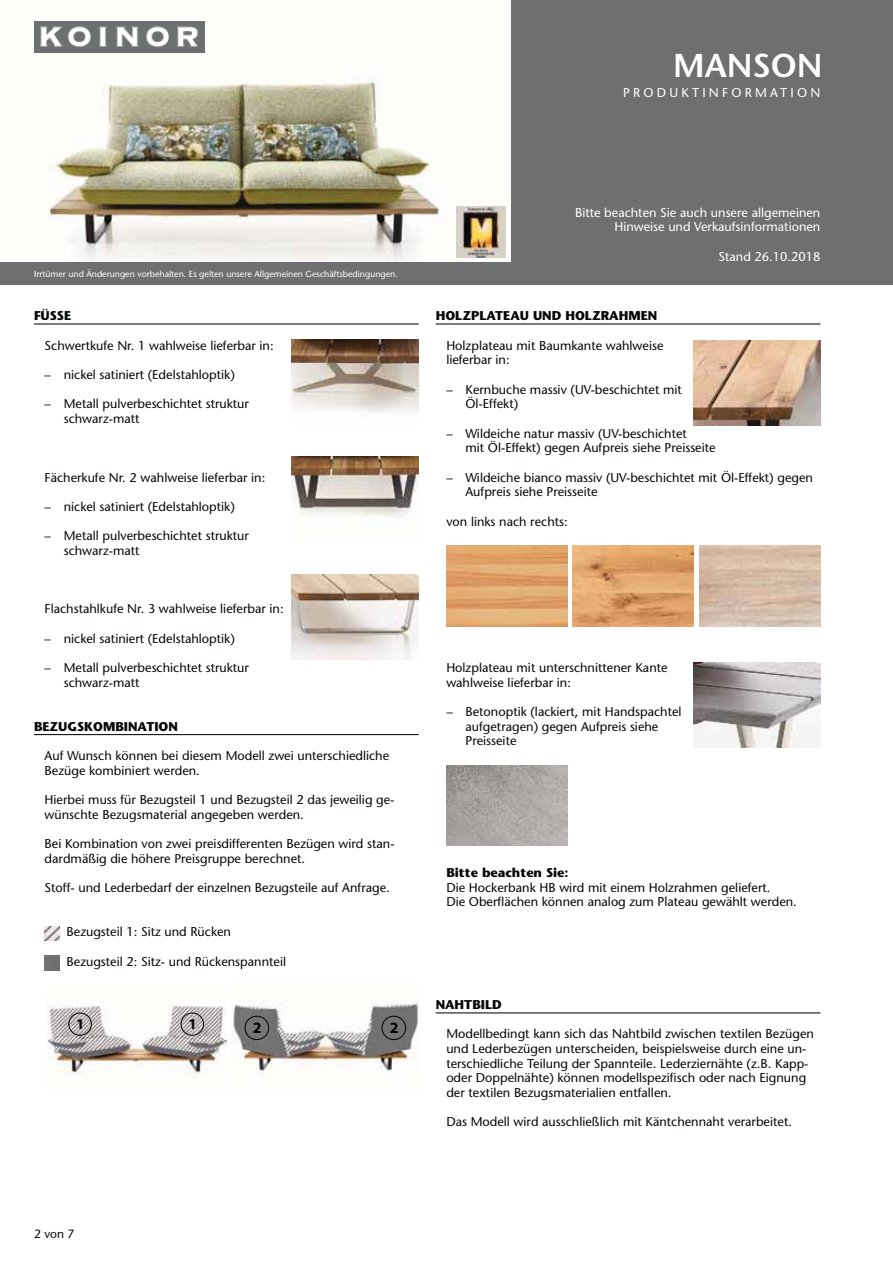
<style>
.page{position:relative;width:893px;height:1263px;background:#fff}
.page>*{position:absolute;margin:0;border:0;box-sizing:border-box;transform-origin:0 0}
.t1{font:600 33px "Stone Sans";color:#fff}
.t2{font:700 15.75px "Myriad Pro";color:#010202}
.t3{font:700 15px "Myriad Pro";color:#010202}
.t4{font:12.75px/14.7px "Stone Sans";color:#040809}
.t5{font:12.75px/14.7px "Stone Sans";color:#fff;text-align:right}
.t6{font:700 12.75px "Stone Sans";color:#040809}
.t7{font:12.75px "Stone Sans";letter-spacing:.25em;color:#fff}
.t8{font:12px "Stone Sans";color:#040809}
.t9{font:8.85px "Stone Sans";color:#fff}
</style>
<div class="page">
<div style="left:0;top:0;width:893px;height:285px;background:#6d6f71"></div>
<img style="left:0;top:0;width:510px;height:262px">
<img style="left:457px;top:206px;width:49px;height:51px">
<img style="left:34px;top:21px;width:170px;height:31px">
<hr style="left:34px;top:323px;width:385px;height:2px;background:#040809">
<img style="left:291px;top:457px;width:128px;height:61px">
<img style="left:291px;top:340px;width:128px;height:72px">
<img style="left:291px;top:574px;width:128px;height:85px">
<hr style="left:436px;top:323px;width:384px;height:2px;background:#040809">
<img style="left:693px;top:340px;width:127px;height:85px">
<img style="left:693px;top:663px;width:127px;height:84px">
<img style="left:446px;top:545px;width:121px;height:81px">
<img style="left:573px;top:545px;width:121px;height:81px">
<img style="left:446px;top:765px;width:121px;height:81px">
<hr style="left:34px;top:734px;width:385px;height:1px;background:#040809">
<img style="left:45px;top:926px;width:14px;height:15px">
<img style="left:48px;top:1005px;width:178px;height:70px">
<div style="left:68px;top:1013px;width:24px;height:23px;border:1px solid #010202;border-radius:50%"></div>
<div style="left:181px;top:1013px;width:23px;height:23px;border:1px solid #010202;border-radius:50%"></div>
<img style="left:232px;top:1000px;width:187px;height:78px">
<div style="left:245px;top:1016px;width:24px;height:24px;border:1px solid #010202;border-radius:50%"></div>
<div style="left:382px;top:1016px;width:24px;height:24px;border:1px solid #010202;border-radius:50%"></div>
<hr style="left:436px;top:1012px;width:384px;height:1px;background:#040809">
<h1 class="t1" style="left:673px;top:52px;width:151px">MANSON</h1>
<p class="t7" style="left:623px;top:88px;width:199px">PRODUKTINFORMATION</p>
<p class="t9" style="left:34px;top:270px;width:365px">Irrtümer und Änderungen vorbehalten. Es gelten unsere Allgemeinen Geschäftsbedingungen.</p>
<p class="t6" style="left:34px;top:311px;width:39px">FÜSSE</p>
<p class="t4" style="left:45px;top:339px;width:231px">Schwertkufe Nr. 1 wahlweise lieferbar in:</p>
<p class="t4" style="left:45px;top:369px;width:192px">– nickel satiniert (Edelstahloptik)</p>
<p class="t4" style="left:64px;top:398px;width:187px;text-indent:-19px">– Metall pulverbeschichtet struktur schwarz-matt</p>
<p class="t4" style="left:45px;top:471px;width:222px">Fächerkufe Nr. 2 wahlweise lieferbar in:</p>
<p class="t4" style="left:45px;top:501px;width:192px">– nickel satiniert (Edelstahloptik)</p>
<p class="t4" style="left:64px;top:530px;width:187px;text-indent:-19px">– Metall pulverbeschichtet struktur schwarz-matt</p>
<p class="t4" style="left:45px;top:603px;width:240px">Flachstahlkufe Nr. 3 wahlweise lieferbar in:</p>
<p class="t4" style="left:45px;top:632px;width:192px">– nickel satiniert (Edelstahloptik)</p>
<p class="t4" style="left:64px;top:662px;width:187px;text-indent:-19px">– Metall pulverbeschichtet struktur schwarz-matt</p>
<p class="t6" style="left:34px;top:721px;width:146px">BEZUGSKOMBINATION</p>
<p class="t4" style="left:45px;top:750px;width:346px">Auf Wunsch können bei diesem Modell zwei unterschiedliche<br>Bezüge kombiniert werden.</p>
<p class="t4" style="left:45px;top:794px;width:351px">Hierbei muss für Bezugsteil 1 und Bezugsteil 2 das jeweilig ge&shy;wünschte Bezugsmaterial angegeben werden.</p>
<p class="t4" style="left:45px;top:838px;width:351px">Bei Kombination von zwei preisdifferenten Bezügen wird stan&shy;dardmäßig die höhere Preisgruppe berechnet.</p>
<p class="t4" style="left:45px;top:882px;width:347px">Stoff- und Lederbedarf der einzelnen Bezugsteile auf Anfrage.</p>
<p class="t4" style="left:67px;top:926px;width:166px">Bezugsteil 1: Sitz und Rücken</p>
<p class="t4" style="left:67px;top:955px;width:221px">Bezugsteil 2: Sitz- und Rückenspannteil</p>
<p class="t3" style="left:76px;top:1015px;width:10px">1</p>
<p class="t3" style="left:188px;top:1015px;width:10px">1</p>
<p class="t2" style="left:253px;top:1018px;width:10px">2</p>
<p class="t2" style="left:390px;top:1018px;width:10px">2</p>
<p class="t5" style="left:575px;top:206px;width:247px">Bitte beachten Sie auch unsere allgemeinen<br>Hinweise und Verkaufsinformationen</p>
<p class="t5" style="left:718px;top:251px;width:103px">Stand 26.10.2018</p>
<p class="t6" style="left:436px;top:311px;width:223px">HOLZPLATEAU UND HOLZRAHMEN</p>
<p class="t4" style="left:446px;top:339px;width:219px">Holzplateau mit Baumkante wahlweise lieferbar in:</p>
<p class="t4" style="left:465px;top:383px;width:218px;text-indent:-19px">– Kernbuche massiv (UV-beschichtet mit<br>Öl-Effekt)</p>
<p class="t4" style="left:465px;top:427px;width:252px;text-indent:-19px">– Wildeiche natur massiv (UV-beschichtet<br>mit Öl-Effekt) gegen Aufpreis siehe Preisseite</p>
<p class="t4" style="left:465px;top:471px;width:349px;text-indent:-19px">– Wildeiche bianco massiv (UV-beschichtet mit Öl-Effekt) gegen<br>Aufpreis siehe Preisseite</p>
<p class="t4" style="left:446px;top:515px;width:123px">von links nach rechts:</p>
<p class="t4" style="left:446px;top:662px;width:223px">Holzplateau mit unterschnittener Kante wahlweise lieferbar in:</p>
<p class="t4" style="left:465px;top:706px;width:218px;text-indent:-19px">– Betonoptik (lackiert, mit Handspachtel aufgetragen) gegen Aufpreis siehe<br>Preisseite</p>
<p class="t6" style="left:446px;top:868px;width:124px">Bitte beachten Sie:</p>
<p class="t4" style="left:446px;top:881px;width:352px">Die Hockerbank HB wird mit einem Holzrahmen geliefert.<br>Die Oberflächen können analog zum Plateau gewählt werden.</p>
<p class="t6" style="left:436px;top:1000px;width:68px">NAHTBILD</p>
<p class="t4" style="left:446px;top:1028px;width:369px">Modellbedingt kann sich das Nahtbild zwischen textilen Bezügen und Lederbezügen unterscheiden, beispielsweise durch eine un&shy;terschiedliche Teilung der Spannteile. Lederziernähte (z.B. Kapp&shy;oder Doppelnähte) können modellspezifisch oder nach Eignung der textilen Bezugsmaterialien entfallen.</p>
<p class="t4" style="left:446px;top:1116px;width:347px">Das Modell wird ausschließlich mit Käntchennaht verarbeitet.</p>
<p class="t8" style="left:34px;top:1229px;width:42px">2 von 7</p>
</div>
